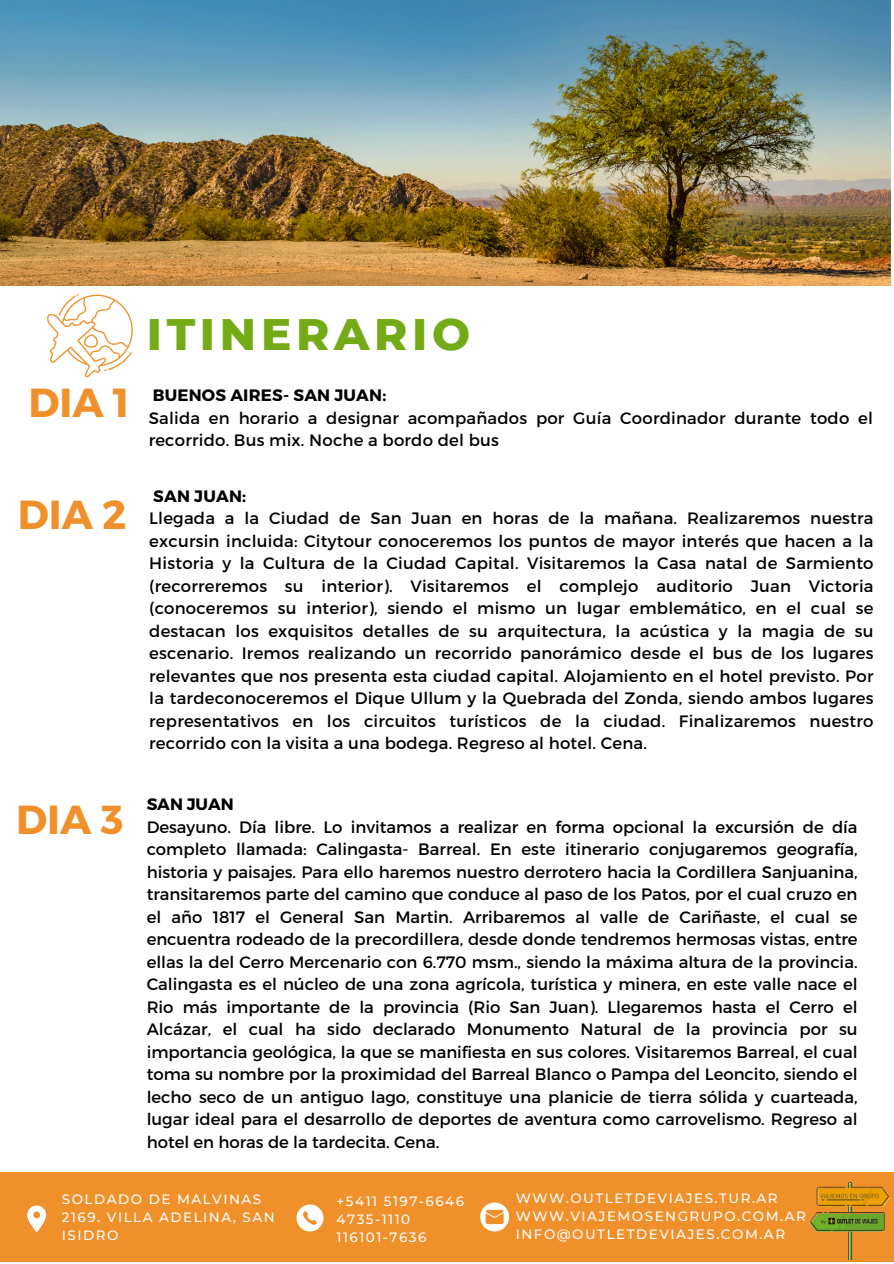
<style>
.page{position:relative;width:894px;height:1264px;background:#fff}
.page>*{position:absolute;margin:0;border:0;box-sizing:border-box;transform-origin:0 0}
.t1{font:800 45px "Montserrat";letter-spacing:.105em;color:#72ab16}
.t2{font:700 40.5px "Montserrat";color:#ef902a}
.t3{font:16.5px/22.5px "Montserrat";color:#000}
.t4{font:500 13.5px/18px "Montserrat";letter-spacing:.11em;color:#fff}
.s1{font-weight:700}
</style>
<div class="page">
<img style="left:0;top:0;width:890px;height:286px">
<div style="left:0;top:1172px;width:893px;height:89px;background:#ef902a"></div>
<svg style="left:27px;top:1205px;width:19px;height:27px"></svg>
<svg style="left:480px;top:1202px;width:29px;height:29px"></svg>
<svg style="left:296px;top:1204px;width:27px;height:27px"></svg>
<svg style="left:47px;top:294px;width:86px;height:83px"></svg>
<img style="left:809px;top:1182px;width:81px;height:77px">
<h1 class="t1" style="left:147px;top:307px;width:325px">ITINERARIO</h1>
<h3 class="t2" style="left:28px;top:376px;width:103px">DIA 1</h3>
<p class="t3" style="left:149px;top:383px;width:725px"><span class="s1">BUENOS AIRES- SAN JUAN:<br></span>Salida en horario a designar acompañados por Guía Coordinador durante todo el recorrido. Bus mix. Noche a bordo del bus</p>
<p class="t2" style="left:18px;top:488px;width:110px">DIA 2</p>
<p class="t2" style="left:16px;top:793px;width:109px">DIA 3</p>
<p class="t3" style="left:149px;top:484px;width:725px"><span class="s1">SAN JUAN:<br></span>Llegada a la Ciudad de San Juan en horas de la mañana. Realizaremos nuestra excursin incluida: Citytour conoceremos los puntos de mayor interés que hacen a la Historia y la Cultura de la Ciudad Capital. Visitaremos la Casa natal de Sarmiento (recorreremos su interior). Visitaremos el complejo auditorio Juan Victoria (conoceremos su interior), siendo el mismo un lugar emblemático, en el cual se destacan los exquisitos detalles de su arquitectura, la acústica y la magia de su escenario. Iremos realizando un recorrido panorámico desde el bus de los lugares relevantes que nos presenta esta ciudad capital. Alojamiento en el hotel previsto. Por la tardeconoceremos el Dique Ullum y la Quebrada del Zonda, siendo ambos lugares representativos en los circuitos turísticos de la ciudad. Finalizaremos nuestro recorrido con la visita a una bodega. Regreso al hotel. Cena.</p>
<p class="t3" style="left:147px;top:792px;width:712px"><span class="s1">SAN JUAN<br></span>Desayuno. Día libre. Lo invitamos a realizar en forma opcional la excursión de día completo llamada: Calingasta- Barreal. En este itinerario conjugaremos geografía, historia y paisajes. Para ello haremos nuestro derrotero hacia la Cordillera Sanjuanina, transitaremos parte del camino que conduce al paso de los Patos, por el cual cruzo en el año 1817 el General San Martin. Arribaremos al valle de Cariñaste, el cual se encuentra rodeado de la precordillera, desde donde tendremos hermosas vistas, entre ellas la del Cerro Mercenario con 6.770 msm., siendo la máxima altura de la provincia.<br>Calingasta es el núcleo de una zona agrícola, turística y minera, en este valle nace el Rio más importante de la provincia (Rio San Juan). Llegaremos hasta el Cerro el Alcázar, el cual ha sido declarado Monumento Natural de la provincia por su importancia geológica, la que se manifiesta en sus colores. Visitaremos Barreal, el cual toma su nombre por la proximidad del Barreal Blanco o Pampa del Leoncito, siendo el lecho seco de un antiguo lago, constituye una planicie de tierra sólida y cuarteada, lugar ideal para el desarrollo de deportes de aventura como carrovelismo. Regreso al hotel en horas de la tardecita. Cena.</p>
<h2 class="t4" style="left:62px;top:1190px;width:214px">SOLDADO DE MALVINAS<br>2169. VILLA ADELINA, SAN<br>ISIDRO</h2>
<h3 class="t4" style="left:336px;top:1192px;width:129px">+5411 5197-6646</h3>
<h2 class="t4" style="left:336px;top:1210px;width:75px">4735-1110</h2>
<h3 class="t4" style="left:336px;top:1228px;width:91px">116101-7636</h3>
<p class="t4" style="left:515px;top:1189px;width:263px">WWW.OUTLETDEVIAJES.TUR.AR</p>
<p class="t4" style="left:515px;top:1207px;width:291px">WWW.VIAJEMOSENGRUPO.COM.AR</p>
<h2 class="t4" style="left:515px;top:1225px;width:271px">INFO@OUTLETDEVIAJES.COM.AR</h2>
</div>
